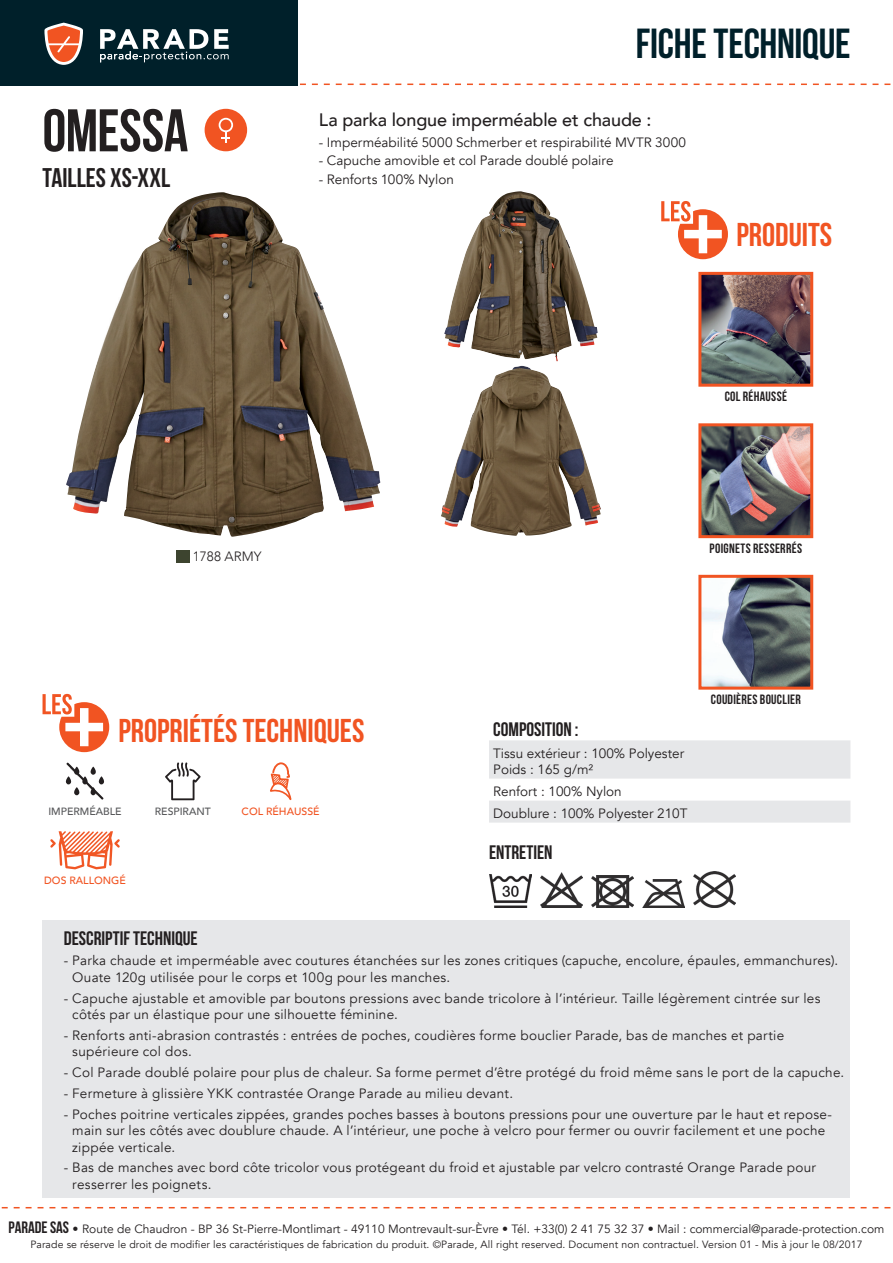
<style>
.page{position:relative;width:893px;height:1263px;background:#fff}
.page>*{position:absolute;margin:0;border:0;box-sizing:border-box;transform-origin:0 0}
.t1{font:700 60px "Bebas Neue";color:#231f20}
.t2{font:700 42px "Bebas Neue";letter-spacing:-.005em;color:#00202a}
.t3{font:700 33px "Bebas Neue";color:#f15422}
.t4{font:700 27px "Bebas Neue";color:#231f20}
.t5{font:700 19.5px "Bebas Neue";color:#231f20}
.t6{font:500 18px "Avenir";letter-spacing:-.005em;color:#231f20}
.t7{font:13.5px/16.5px "Avenir";letter-spacing:.02em;color:#231f20}
.t8{font:13.5px/16.2px "Avenir";color:#231f20}
.t9{font:700 13.5px "Bebas Neue";letter-spacing:.02em;color:#231f20}
.t10{font:300 13.5px "Avenir";color:#231f20}
.t11{font:12px "Avenir";color:#231f20}
.t12{font:10.5px "Avenir";letter-spacing:.01em;color:#231f20}
.t13{font:500 10.5px "Avenir";color:#f15422}
.t14{font:500 10.5px "Avenir";color:#57585a}
.s1{font-family:"Bebas Neue";font-weight:700;font-size:16.5px}
</style>
<div class="page">
<svg style="left:1px;top:1207px;width:890px;height:1px"></svg>
<svg style="left:300px;top:84px;width:591px;height:1px"></svg>
<div style="left:0;top:0;width:298px;height:85px;background:#00202a"></div>
<svg style="left:44px;top:23px;width:39px;height:42px"></svg>
<svg style="left:100px;top:29px;width:129px;height:33px"></svg>
<svg style="left:661px;top:201px;width:67px;height:58px"></svg>
<img style="left:702px;top:276px;width:107px;height:107px">
<div style="left:698px;top:272px;width:115px;height:115px;border:3px solid #f15422"></div>
<img style="left:702px;top:427px;width:107px;height:107px">
<div style="left:698px;top:423px;width:115px;height:115px;border:3px solid #f15422"></div>
<img style="left:702px;top:579px;width:107px;height:107px">
<div style="left:698px;top:575px;width:115px;height:115px;border:3px solid #f15422"></div>
<img style="left:66px;top:192px;width:258px;height:345px">
<img style="left:444px;top:191px;width:114px;height:170px">
<img style="left:441px;top:366px;width:130px;height:170px">
<svg style="left:177px;top:550px;width:12px;height:13px"></svg>
<svg style="left:43px;top:694px;width:66px;height:58px"></svg>
<svg style="left:66px;top:762px;width:38px;height:38px"></svg>
<svg style="left:50px;top:831px;width:70px;height:38px"></svg>
<svg style="left:165px;top:762px;width:36px;height:38px"></svg>
<svg style="left:270px;top:762px;width:21px;height:38px"></svg>
<svg style="left:489px;top:740px;width:361px;height:83px"></svg>
<img style="left:489px;top:874px;width:42px;height:34px">
<img style="left:540px;top:873px;width:43px;height:35px">
<img style="left:591px;top:875px;width:43px;height:33px">
<img style="left:642px;top:879px;width:43px;height:29px">
<img style="left:693px;top:871px;width:43px;height:37px">
<div style="left:43px;top:919px;width:807px;height:278px;background:#e6e7e9"></div>
<div style="left:205px;top:109px;width:42px;height:42px;background:#f15422;border-radius:50%"></div>
<svg style="left:219px;top:118px;width:14px;height:24px"></svg>
<h1 class="t1" style="left:43px;top:98px;width:147px">OMESSA</h1>
<h3 class="t4" style="left:43px;top:163px;width:128px">TAILLES XS-XXL</h3>
<p class="t10" style="left:193px;top:548px;width:70px">1788 ARMY</p>
<h2 class="t2" style="left:636px;top:21px;width:216px">FICHE TECHNIQUE</h2>
<h3 class="t6" style="left:319px;top:104px;width:334px">LA PARKA LONGUE IMPERMÉABLE ET CHAUDE :</h3>
<p class="t8" style="left:319px;top:134px;width:369px">- Imperméabilité 5000 Schmerber et respirabilité MVTR 3000</p>
<p class="t8" style="left:319px;top:153px;width:296px">- Capuche amovible et col Parade doublé polaire</p>
<p class="t8" style="left:319px;top:171px;width:137px">- Renforts 100% Nylon</p>
<h3 class="t3" style="left:736px;top:216px;width:96px">PRODUITS</h3>
<p class="t9" style="left:725px;top:389px;width:64px">COL RÉHAUSSÉ</p>
<p class="t9" style="left:710px;top:540px;width:94px">POIGNETS RESSERRÉS</p>
<p class="t9" style="left:711px;top:692px;width:91px">COUDIÈRES BOUCLIER</p>
<h3 class="t3" style="left:118px;top:712px;width:248px">PROPRIÉTÉS TECHNIQUES</h3>
<p class="t14" style="left:48px;top:802px;width:75px">I MPERMÉABLE</p>
<p class="t13" style="left:44px;top:871px;width:83px">DOS RALLONGÉ</p>
<p class="t14" style="left:155px;top:802px;width:58px">RESPIRANT</p>
<p class="t13" style="left:242px;top:802px;width:79px">COL RÉHAUSSÉ</p>
<h3 class="t5" style="left:493px;top:719px;width:87px">COMPOSITION :</h3>
<p class="t8" style="left:493px;top:746px;width:192px">Tissu extérieur : 100% Polyester<br>Poids : 165 g/m²</p>
<p class="t8" style="left:493px;top:781px;width:196px;line-height:22px">Renfort : 100% Nylon<br>Doublure : 100% Polyester 210T</p>
<h3 class="t5" style="left:489px;top:841px;width:65px">ENTRETIEN</h3>
<h3 class="t5" style="left:64px;top:927px;width:9px">DESCR</h3>
<h3 class="t5" style="left:102px;top:927px;width:96px">IPTIF TECHNIQUE</h3>
<p class="t7" style="left:72px;top:953px;width:767px;text-indent:-9px">- Parka chaude et imperméable avec coutures étanchées sur les zones critiques (capuche, encolure, épaules, emmanchures).<br>Ouate 120g utilisée pour le corps et 100g pour les manches.</p>
<p class="t7" style="left:72px;top:990px;width:750px;text-indent:-9px">- Capuche ajustable et amovible par boutons pressions avec bande tricolore à l’intérieur. Taille légèrement cintrée sur les côtés par un élastique pour une silhouette féminine.</p>
<p class="t7" style="left:72px;top:1027px;width:713px;text-indent:-9px">- Renforts anti-abrasion contrastés : entrées de poches, coudières forme bouclier Parade, bas de manches et partie supérieure col dos.</p>
<p class="t7" style="left:64px;top:1064px;width:782px">- Col Parade doublé polaire pour plus de chaleur. Sa forme permet d’être protégé du froid même sans le port de la capuche.</p>
<p class="t7" style="left:64px;top:1085px;width:451px">- Fermeture à glissière YKK contrastée Orange Parade au milieu devant.</p>
<p class="t7" style="left:72px;top:1106px;width:761px;text-indent:-9px">- Poches poitrine verticales zippées, grandes poches basses à boutons pressions pour une ouverture par le haut et repose&shy;main sur les côtés avec doublure chaude. A l’intérieur, une poche à velcro pour fermer ou ouvrir facilement et une poche zippée verticale.</p>
<p class="t7" style="left:72px;top:1160px;width:745px;text-indent:-9px">- Bas de manches avec bord côte tricolor vous protégeant du froid et ajustable par velcro contrasté Orange Parade pour resserrer les poignets.</p>
<p class="t11" style="left:9px;top:1221px;width:877px"><span class="s1">PARADE SAS</span> • Route de Chaudron - BP 36 St-Pierre-Montlimart - 49110 Montrevault-sur-Èvre • Tél. +33(0) 2 41 75 32 37 • Mail : commercial@parade-protection.com</p>
<p class="t12" style="left:30px;top:1238px;width:834px">Parade se réserve le droit de modifier les caractéristiques de fabrication du produit. ©Parade, All right reserved. Document non contractuel. Version 01 - Mis à jour le 08/2017</p>
</div>
